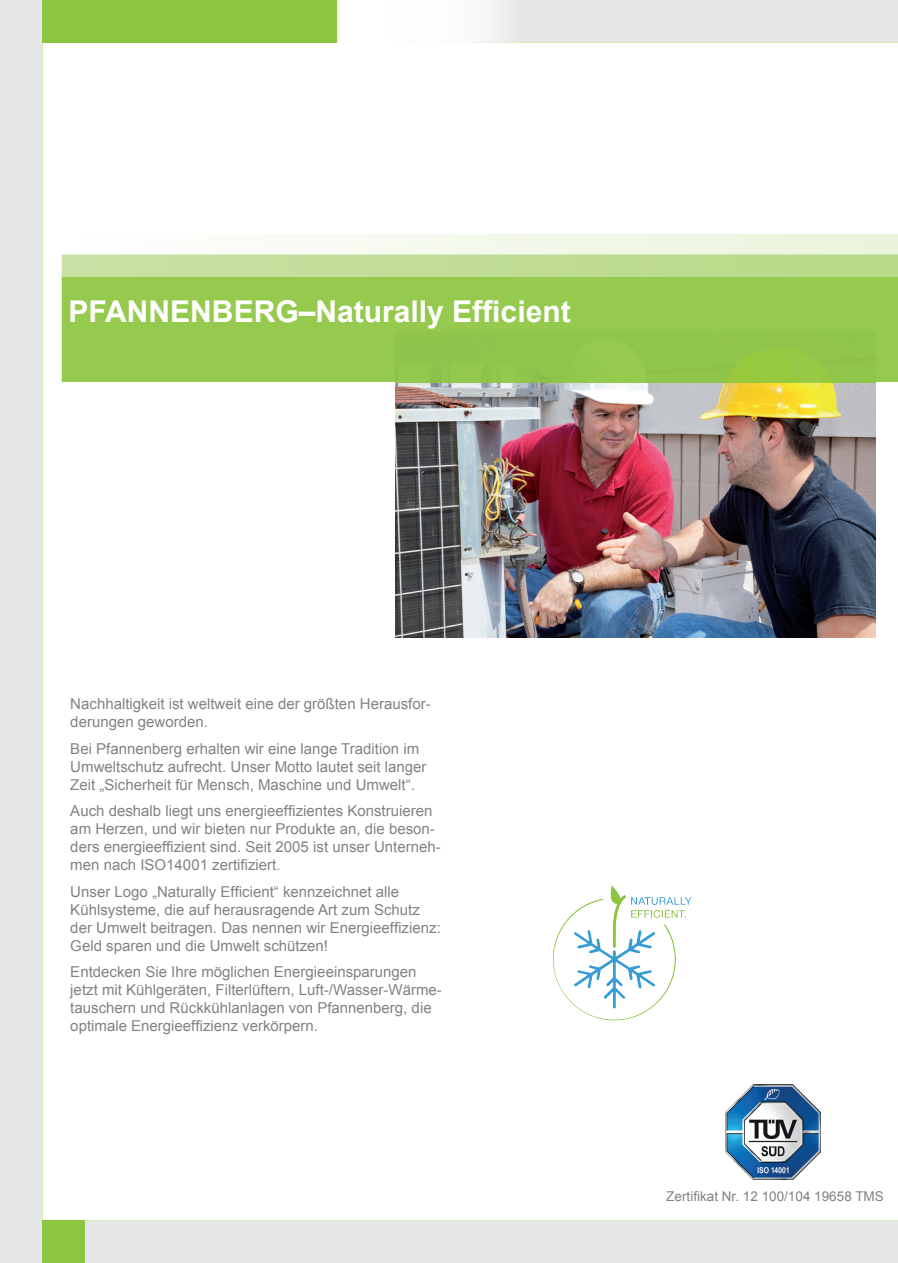
<style>
.page{position:relative;width:898px;height:1263px;background:#fff}
.page>*{position:absolute;margin:0;border:0;box-sizing:border-box;transform-origin:0 0}
.t1{font:700 30px "Arial";color:#fff}
.t2{font:15px/18px "Arial";color:#808285}
.t3{font:13.5px "Arial";color:#808285}
</style>
<div class="page">
<div style="left:0;top:0;width:897px;height:1263px;background:#e6e7e9"></div>
<div style="left:42px;top:42px;width:855px;height:1178px;background:#fff"></div>
<div style="left:43px;top:0;width:373px;height:43px;background:#8bc63e"></div>
<div style="left:43px;top:1220px;width:42px;height:43px;background:#8bc63e"></div>
<img style="left:337px;top:0;width:180px;height:74px">
<img style="left:395px;top:382px;width:479px;height:256px">
<div style="left:62px;top:276px;width:835px;height:106px;background:#96ca4e"></div>
<img style="left:724px;top:1084px;width:96px;height:96px">
<svg style="left:61px;top:234px;width:836px;height:42px"></svg>
<img style="left:610px;top:885px;width:16px;height:63px">
<h1 class="t1" style="left:68px;top:292px;width:503px">PFANNENBERG–Naturally Efficient</h1>
<p class="t2" style="left:70px;top:695px;width:362px">Nachhaltigkeit ist weltweit eine der größten Herausfor&shy;derungen geworden.</p>
<p class="t2" style="left:70px;top:740px;width:357px">Bei Pfannenberg erhalten wir eine lange Tradition im<br>Umweltschutz aufrecht. Unser Motto lautet seit langer<br>Zeit „Sicherheit für Mensch, Maschine und Umwelt“.</p>
<p class="t2" style="left:70px;top:802px;width:372px">Auch deshalb liegt uns energieeffizientes Konstruieren am Herzen, und wir bieten nur Produkte an, die beson&shy;ders energieeffizient sind. Seit 2005 ist unser Unterneh&shy;men nach ISO14001 zertifiziert.</p>
<p class="t2" style="left:70px;top:883px;width:372px">Unser Logo „Naturally Efficient“ kennzeichnet alle Kühlsysteme, die auf herausragende Art zum Schutz der Umwelt beitragen. Das nennen wir Energieeffizienz:<br>Geld sparen und die Umwelt schützen!</p>
<p class="t2" style="left:70px;top:963px;width:373px">Entdecken Sie Ihre möglichen Energieeinsparungen jetzt mit Kühlgeräten, Filterlüftern, Luft-/Wasser-Wärme&shy;tauschern und Rückkühlanlagen von Pfannenberg, die optimale Energieeffizienz verkörpern.</p>
<p class="t3" style="left:666px;top:1187px;width:219px">Zertifikat Nr. 12 100/104 19658 TMS</p>
</div>
